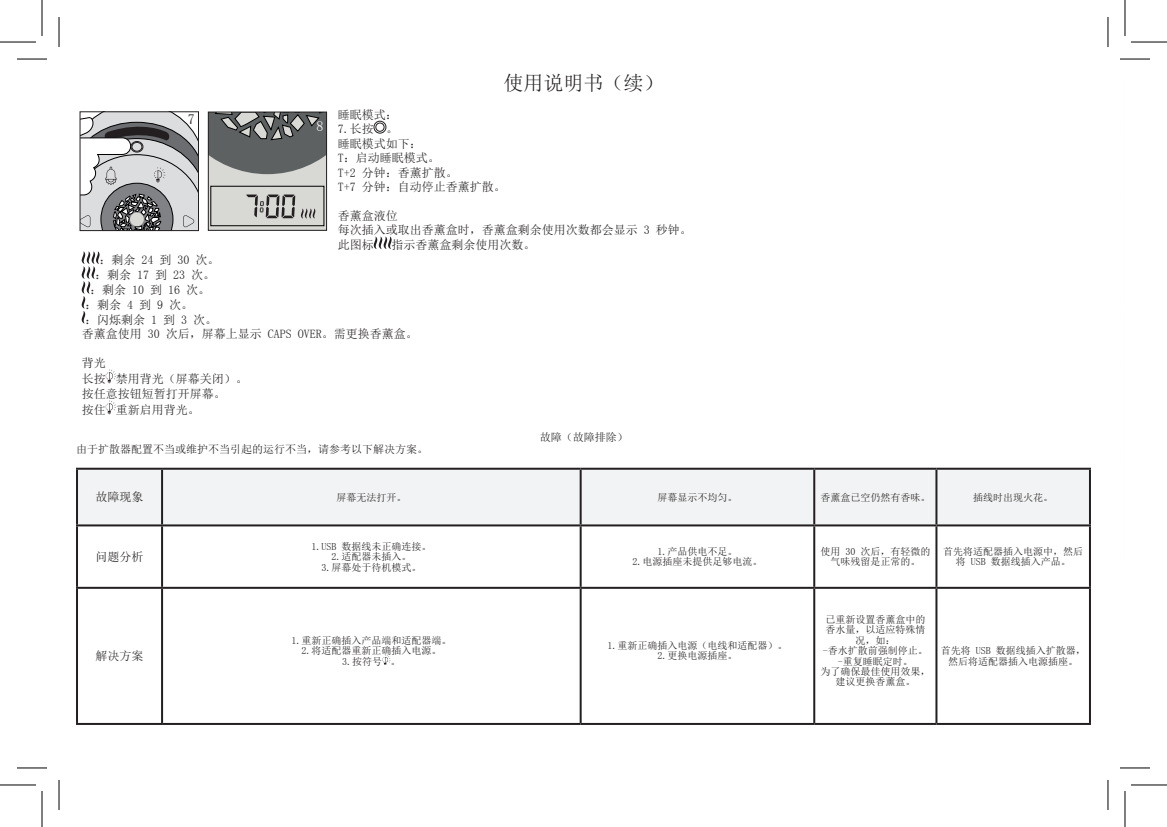
<style>
.page{position:relative;width:1167px;height:827px;background:#fff}
.page>*{position:absolute;margin:0;border:0;box-sizing:border-box;transform-origin:0 0}
.t1{font:20px "Sim Sun";color:#231f20}
.t2{font:14px "Sim Sun";color:#231f20}
.t3{font:14px "Sim Sun";color:#fff}
.t4{font:12px "Sim Sun";color:#231f20}
.t5{font:11px "Sim Sun";color:#231f20}
.t6{font:10px/10.4px "Sim Sun";color:#231f20;text-align:center}
</style>
<div class="page">
<svg style="left:82px;top:113px;width:115px;height:116px;background:#afafb1"></svg>
<div style="left:80px;top:111px;width:119px;height:120px;border:1px solid #231f20"></div>
<div style="left:374px;top:121px;width:12px;height:12px;border:1px solid #231f20;border-radius:50%"></div>
<div style="left:376px;top:123px;width:8px;height:9px;border:1px solid #231f20;border-radius:50%"></div>
<svg style="left:374px;top:237px;width:18px;height:12px"></svg>
<svg style="left:82px;top:251px;width:18px;height:72px"></svg>
<svg style="left:105px;top:369px;width:11px;height:14px"></svg>
<svg style="left:105px;top:400px;width:11px;height:14px"></svg>
<svg style="left:210px;top:114px;width:115px;height:114px;background:#969796"></svg>
<div style="left:208px;top:112px;width:119px;height:118px;border:1px solid #231f20"></div>
<div style="left:78px;top:470px;width:1011px;height:54px;background:#f2f3f4"></div>
<hr style="left:76px;top:468px;width:86px;height:2px;background:#231f20">
<hr style="left:76px;top:470px;width:2px;height:54px;background:#231f20">
<hr style="left:162px;top:468px;width:419px;height:2px;background:#231f20">
<hr style="left:161px;top:470px;width:2px;height:54px;background:#231f20">
<hr style="left:581px;top:468px;width:233px;height:2px;background:#231f20">
<hr style="left:580px;top:470px;width:2px;height:54px;background:#231f20">
<hr style="left:814px;top:468px;width:122px;height:2px;background:#231f20">
<hr style="left:813px;top:470px;width:2px;height:54px;background:#231f20">
<hr style="left:936px;top:468px;width:155px;height:2px;background:#231f20">
<hr style="left:935px;top:470px;width:2px;height:54px;background:#231f20">
<hr style="left:1089px;top:470px;width:2px;height:54px;background:#231f20">
<hr style="left:76px;top:524px;width:86px;height:2px;background:#231f20">
<hr style="left:76px;top:526px;width:2px;height:61px;background:#231f20">
<hr style="left:162px;top:524px;width:419px;height:2px;background:#231f20">
<hr style="left:161px;top:526px;width:2px;height:61px;background:#231f20">
<hr style="left:581px;top:524px;width:233px;height:2px;background:#231f20">
<hr style="left:580px;top:526px;width:2px;height:61px;background:#231f20">
<hr style="left:814px;top:524px;width:122px;height:2px;background:#231f20">
<hr style="left:813px;top:526px;width:2px;height:61px;background:#231f20">
<hr style="left:936px;top:524px;width:155px;height:2px;background:#231f20">
<hr style="left:935px;top:526px;width:2px;height:61px;background:#231f20">
<hr style="left:1089px;top:526px;width:2px;height:61px;background:#231f20">
<hr style="left:76px;top:587px;width:86px;height:2px;background:#231f20">
<hr style="left:76px;top:589px;width:2px;height:134px;background:#231f20">
<hr style="left:162px;top:587px;width:419px;height:2px;background:#231f20">
<hr style="left:161px;top:589px;width:2px;height:134px;background:#231f20">
<hr style="left:581px;top:587px;width:233px;height:2px;background:#231f20">
<hr style="left:580px;top:589px;width:2px;height:134px;background:#231f20">
<hr style="left:814px;top:587px;width:122px;height:2px;background:#231f20">
<hr style="left:813px;top:589px;width:2px;height:134px;background:#231f20">
<hr style="left:936px;top:587px;width:155px;height:2px;background:#231f20">
<hr style="left:935px;top:589px;width:2px;height:134px;background:#231f20">
<hr style="left:1089px;top:589px;width:2px;height:134px;background:#231f20">
<hr style="left:76px;top:723px;width:86px;height:2px;background:#231f20">
<hr style="left:162px;top:723px;width:419px;height:2px;background:#231f20">
<hr style="left:581px;top:723px;width:233px;height:2px;background:#231f20">
<hr style="left:814px;top:723px;width:122px;height:2px;background:#231f20">
<hr style="left:936px;top:723px;width:155px;height:2px;background:#231f20">
<svg style="left:382px;top:654px;width:8px;height:11px"></svg>
<hr style="left:1125px;top:78px;width:1px;height:49px;background:#231f20">
<hr style="left:1125px;top:129px;width:1px;height:66px;background:#231f20">
<hr style="left:1125px;top:197px;width:1px;height:104px;background:#231f20">
<hr style="left:1125px;top:313px;width:1px;height:52px;background:#231f20">
<hr style="left:1125px;top:367px;width:1px;height:88px;background:#231f20">
<hr style="left:1125px;top:457px;width:1px;height:100px;background:#231f20">
<hr style="left:17px;top:59px;width:30px;height:1px;background:#000">
<hr style="left:1120px;top:59px;width:30px;height:1px;background:#000">
<hr style="left:17px;top:767px;width:30px;height:1px;background:#000">
<hr style="left:1120px;top:767px;width:30px;height:1px;background:#000">
<hr style="left:59px;top:17px;width:1px;height:30px;background:#000">
<hr style="left:59px;top:780px;width:1px;height:30px;background:#000">
<hr style="left:1107px;top:17px;width:1px;height:30px;background:#000">
<hr style="left:1107px;top:780px;width:1px;height:30px;background:#000">
<hr style="left:0;top:42px;width:36px;height:1px;background:#000">
<hr style="left:1131px;top:42px;width:36px;height:1px;background:#000">
<hr style="left:0;top:784px;width:36px;height:1px;background:#000">
<hr style="left:1131px;top:784px;width:36px;height:1px;background:#000">
<hr style="left:42px;top:0;width:1px;height:36px;background:#000">
<hr style="left:42px;top:791px;width:1px;height:36px;background:#000">
<hr style="left:1124px;top:0;width:1px;height:36px;background:#000">
<hr style="left:1124px;top:791px;width:1px;height:36px;background:#000">
<p class="t1" style="left:503px;top:73px;width:161px">使用说明书（续）</p>
<p class="t2" style="left:188px;top:112px;width:8px">7</p>
<p class="t4" style="left:338px;top:108px;width:61px">睡眠模式：</p>
<p class="t4" style="left:338px;top:123px;width:62px">7.长按 。</p>
<p class="t4" style="left:338px;top:137px;width:85px">睡眠模式如下：</p>
<p class="t4" style="left:338px;top:152px;width:103px">T：启动睡眠模式。</p>
<p class="t4" style="left:338px;top:166px;width:121px">T+2 分钟：香薰扩散。</p>
<p class="t4" style="left:338px;top:181px;width:169px">T+7 分钟：自动停止香薰扩散。</p>
<p class="t4" style="left:338px;top:209px;width:61px">香薰盒液位</p>
<p class="t4" style="left:338px;top:224px;width:355px">每次插入或取出香薰盒时，香薰盒剩余使用次数都会显示 3 秒钟。</p>
<p class="t4" style="left:338px;top:239px;width:37px">此图标</p>
<p class="t4" style="left:392px;top:239px;width:146px">指示香薰盒剩余使用次数。</p>
<p class="t4" style="left:100px;top:254px;width:122px">：剩余 24 到 30 次。</p>
<p class="t4" style="left:95px;top:268px;width:121px">：剩余 17 到 23 次。</p>
<p class="t4" style="left:90px;top:283px;width:122px">：剩余 10 到 16 次。</p>
<p class="t4" style="left:85px;top:298px;width:109px">：剩余 4 到 9 次。</p>
<p class="t4" style="left:85px;top:313px;width:133px">：闪烁剩余 1 到 3 次。</p>
<p class="t4" style="left:82px;top:327px;width:337px">香薰盒使用 30 次后，屏幕上显示 CAPS OVER。需更换香薰盒。</p>
<p class="t4" style="left:82px;top:356px;width:25px">背光</p>
<p class="t4" style="left:82px;top:373px;width:168px">长按 禁用背光（屏幕关闭）。</p>
<p class="t4" style="left:82px;top:387px;width:145px">按任意按钮短暂打开屏幕。</p>
<p class="t4" style="left:82px;top:404px;width:120px">按住 重新启用背光。</p>
<p class="t3" style="left:316px;top:119px;width:8px">8</p>
<p class="t5" style="left:76px;top:443px;width:353px">由于扩散器配置不当或维护不当引起的运行不当，请参考以下解决方案。</p>
<p class="t5" style="left:540px;top:431px;width:89px">故障（故障排除）</p>
<p class="t4" style="left:96px;top:491px;width:49px">故障现象</p>
<p class="t6" style="left:336px;top:492px;width:71px">屏幕无法打开。</p>
<p class="t6" style="left:657px;top:492px;width:81px">屏幕显示不均匀。</p>
<p class="t6" style="left:820px;top:492px;width:111px">香薰盒已空仍然有香味。</p>
<p class="t6" style="left:973px;top:492px;width:81px">插线时出现火花。</p>
<p class="t4" style="left:96px;top:550px;width:49px">问题分析</p>
<p class="t4" style="left:96px;top:650px;width:49px">解决方案</p>
<p class="t6" style="left:311px;top:541px;width:121px">1.USB 数据线未正确连接。</p>
<p class="t6" style="left:331px;top:551px;width:81px">2.适配器未插入。</p>
<p class="t6" style="left:321px;top:562px;width:101px">3.屏幕处于待机模式。</p>
<p class="t6" style="left:291px;top:635px;width:161px">1.重新正确插入产品端和适配器端。</p>
<p class="t6" style="left:301px;top:645px;width:141px">2.将适配器重新正确插入电源。</p>
<p class="t6" style="left:342px;top:656px;width:60px">3.按符号 。</p>
<p class="t6" style="left:657px;top:546px;width:81px">1.产品供电不足。</p>
<p class="t6" style="left:632px;top:556px;width:131px">2.电源插座未提供足够电流。</p>
<p class="t6" style="left:820px;top:546px;width:111px">使用 30 次后，有轻微的气味残留是正常的。</p>
<p class="t6" style="left:943px;top:546px;width:141px">首先将适配器插入电源中，然后将 USB 数据线插入产品。</p>
<p class="t6" style="left:607px;top:640px;width:181px">1.重新正确插入电源（电线和适配器）。</p>
<p class="t6" style="left:657px;top:650px;width:81px">2.更换电源插座。</p>
<p class="t6" style="left:825px;top:614px;width:101px">已重新设置香薰盒中的香水量，以适应特殊情况，如：</p>
<p class="t6" style="left:823px;top:645px;width:106px">-香水扩散前强制停止。</p>
<p class="t6" style="left:838px;top:656px;width:76px">-重复睡眠定时。</p>
<p class="t6" style="left:820px;top:666px;width:111px">为了确保最佳使用效果，建议更换香薰盒。</p>
<p class="t6" style="left:941px;top:645px;width:146px">首先将 USB 数据线插入扩散器，然后将适配器插入电源插座。</p>
</div>
